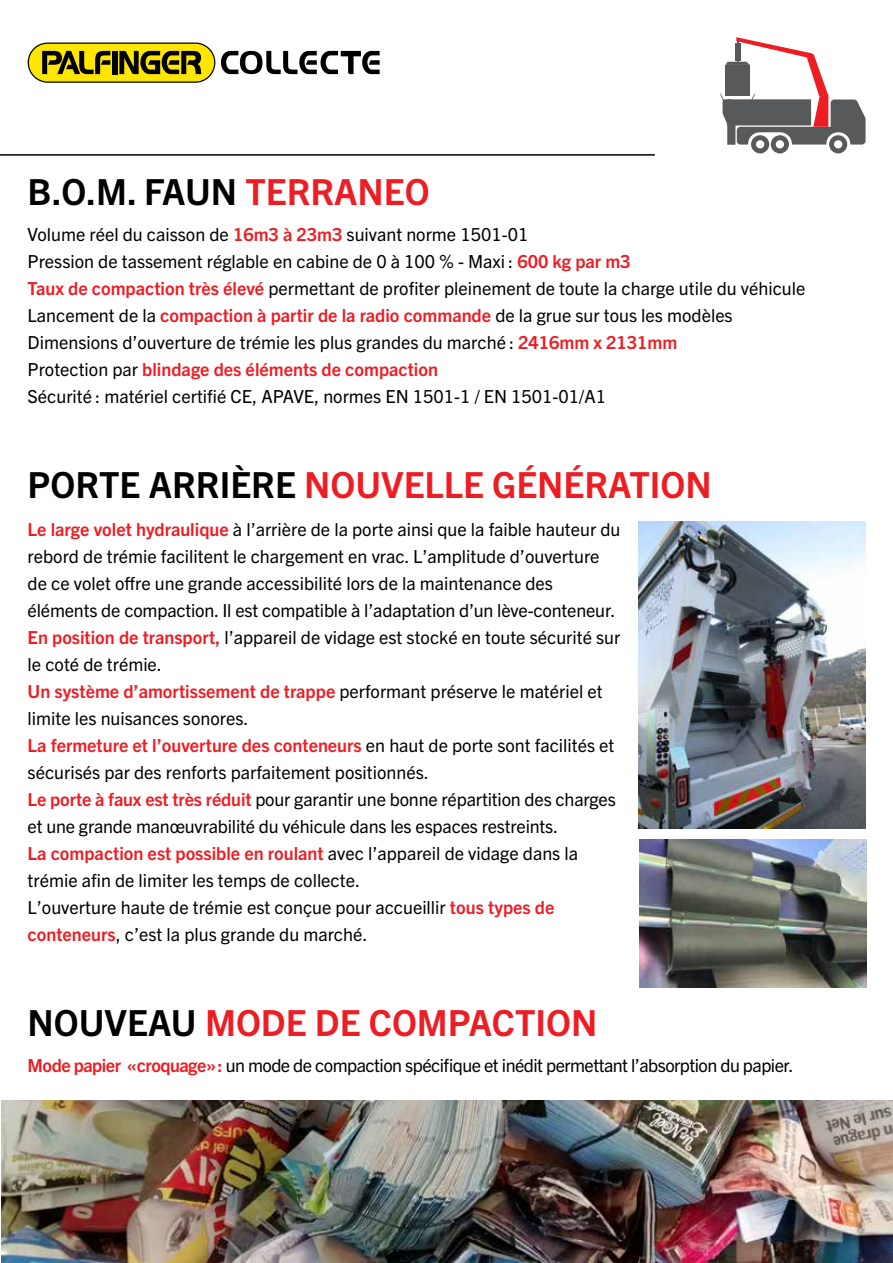
<style>
.page{position:relative;width:893px;height:1263px;background:#fff}
.page>*{position:absolute;margin:0;border:0;box-sizing:border-box;transform-origin:0 0}
.t1{font:700 36px "Trade Gothic Next LT Pro";color:#ed1d24}
.t2{font:700 36px "Trade Gothic Next LT Pro";color:#000}
.t3{font:18px/27px "Trade Gothic Next LT Pro";color:#000}
.t4{font:18px "Trade Gothic Next LT Pro";letter-spacing:-.03em;color:#000}
.s1{color:#ed1d24}
.s2{font-weight:700;color:#ed1d24}
.s3{color:#000}
</style>
<div class="page">
<hr style="left:0;top:154px;width:655px;height:2px;background:#000">
<img style="left:758px;top:153px;width:83px;height:1px">
<svg style="left:720px;top:37px;width:145px;height:116px"></svg>
<img style="left:640px;top:840px;width:227px;height:148px">
<img style="left:638px;top:522px;width:227px;height:306px">
<img style="left:1px;top:1100px;width:892px;height:163px">
<svg style="left:28px;top:43px;width:187px;height:40px;background:#a7970b"></svg>
<svg style="left:221px;top:51px;width:159px;height:23px"></svg>
<h1 class="t2" style="left:28px;top:167px;width:404px">B.O.M. FAUN <span class="s1">TERRANEO</span></h1>
<p class="t3" style="left:28px;top:220px;width:779px">Volume réel du caisson de <span class="s2">16m3 à 23m3</span> suivant norme 1501-01<br>Pression de tassement réglable en cabine de 0 à 100 % - Maxi : <span class="s2">600 kg par m3<br>Taux de compaction très élevé</span> permettant de profiter pleinement de toute la charge utile du véhicule Lancement de la <span class="s2">compaction à partir de la radio commande</span> de la grue sur tous les modèles Dimensions d’ouverture de trémie les plus grandes du marché : <span class="s2">2416mm x 2131mm<br></span>Protection par <span class="s2">blindage des éléments de compaction<br></span>Sécurité : matériel certifié CE, APAVE, normes EN 1501-1 / EN 1501-01/A1</p>
<h1 class="t1" style="left:28px;top:460px;width:685px"><span class="s3">PORTE ARRIÈRE</span> NOUVELLE GÉNÉRATION</h1>
<p class="t3" style="left:28px;top:515px;width:594px"><span class="s2">Le large volet hydraulique</span> à l’arrière de la porte ainsi que la faible hauteur du rebord de trémie facilitent le chargement en vrac. L’amplitude d’ouverture de ce volet offre une grande accessibilité lors de la maintenance des éléments de compaction. Il est compatible à l’adaptation d’un lève-conteneur.<br><span class="s2">En position de transport,</span> l’appareil de vidage est stocké en toute sécurité sur le coté de trémie.<br><span class="s2">Un système d’amortissement de trappe</span> performant préserve le matériel et limite les nuisances sonores.<br><span class="s2">La fermeture et l’ouverture des conteneurs</span> en haut de porte sont facilités et sécurisés par des renforts parfaitement positionnés.<br><span class="s2">Le porte à faux est très réduit</span> pour garantir une bonne répartition des charges et une grande manœuvrabilité du véhicule dans les espaces restreints.<br><span class="s2">La compaction est possible en roulant</span> avec l’appareil de vidage dans la trémie afin de limiter les temps de collecte.<br>L’ouverture haute de trémie est conçue pour accueillir <span class="s2">tous types de conteneurs</span>, c’est la plus grande du marché.</p>
<h1 class="t1" style="left:28px;top:997px;width:571px"><span class="s3">NOUVEAU</span> MODE DE COMPACTION</h1>
<p class="t4" style="left:28px;top:1052px;width:767px"><span class="s2">Mode papier «croquage» :</span> un mode de compaction spécifique et inédit permettant l’absorption du papier.</p>
</div>
